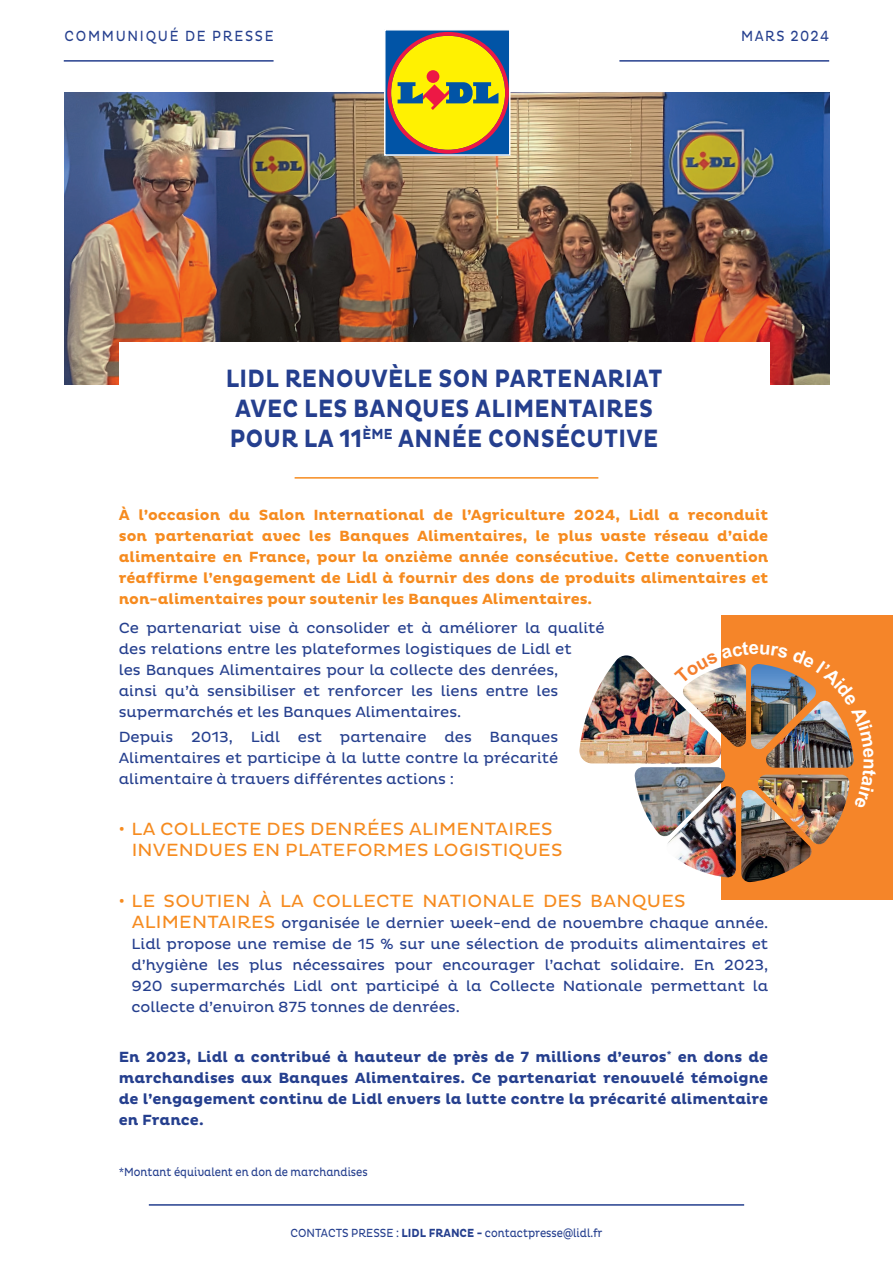
<style>
.page{position:relative;width:893px;height:1263px;background:#fff}
.page>*{position:absolute;margin:0;border:0;box-sizing:border-box;transform-origin:0 0}
.t1{font:700 25.5px/30px "Pluto";letter-spacing:.015em;color:#253f8e;scale:.85 1}
.t2{font:18px/21px "Pluto";letter-spacing:.015em;color:#f68b1f}
.t3{font:15px/21px "Pluto";color:#253f8e;text-align:justify}
.t4{font:700 15px/21px "Pluto";color:#f68b1f;text-align:justify}
.t5{font:700 15px/21px "Pluto";color:#253f8e;text-align:justify}
.t6{font:15px "Pluto";letter-spacing:.135em;color:#253f8e;scale:.85 1}
.t7{font:15px "Pluto";letter-spacing:.105em;color:#253f8e;scale:.85 1}
.t8{font:12px "Pluto";color:#253f8e;scale:.85 1}
.s1{font-size:18px;color:#f68b1f}
.s2{font-weight:700}
</style>
<div class="page">
<img style="left:64px;top:92px;width:765px;height:293px">
<div style="left:119px;top:343px;width:650px;height:136px;background:#fff"></div>
<hr style="left:295px;top:477px;width:303px;height:2px;background:#f68b1f">
<hr style="left:64px;top:60px;width:210px;height:2px;background:#253f8e">
<hr style="left:619px;top:60px;width:210px;height:2px;background:#253f8e">
<svg style="left:387px;top:32px;width:120px;height:121px;background:#b2a839"></svg>
<div style="left:384px;top:29px;width:126px;height:127px;border:2px solid #fff"></div>
<hr style="left:149px;top:1204px;width:595px;height:2px;background:#253f8e">
<div style="left:721px;top:615px;width:171px;height:285px;background:#f58529"></div>
<img style="left:579px;top:655px;width:95px;height:108px">
<img style="left:667px;top:809px;width:69px;height:68px">
<img style="left:634px;top:767px;width:92px;height:70px">
<img style="left:811px;top:809px;width:33px;height:35px">
<img style="left:741px;top:809px;width:70px;height:73px">
<img style="left:674px;top:663px;width:180px;height:146px">
<p class="t6" style="left:65px;top:27px;width:248px">COMMUNIQUÉ DE PRESSE</p>
<p class="t7" style="left:741px;top:27px;width:105px">MARS 2024</p>
<h1 class="t1" style="left:226px;top:365px;width:515px">LIDL RENOUVÈLE SON PARTENARIAT<br>AVEC LES BANQUES ALIMENTAIRES<br>POUR LA 11<sup>ÈME</sup> ANNÉE CONSÉCUTIVE</h1>
<p class="t4" style="left:119px;top:505px;width:651px">À l’occasion du Salon International de l’Agriculture 2024, Lidl a reconduit son partenariat avec les Banques Alimentaires, le plus vaste réseau d’aide alimentaire en France, pour la onzième année consécutive. Cette convention réaffirme l’engagement de Lidl à fournir des dons de produits alimentaires et non-alimentaires pour soutenir les Banques Alimentaires.</p>
<p class="t3" style="left:119px;top:618px;width:487px;text-align:left">Ce partenariat vise à consolider et à améliorer la qualité des relations entre les plateformes logistiques de Lidl et<br>les Banques Alimentaires pour la collecte des denrées,<br>ainsi qu’à sensibiliser et renforcer les liens entre les supermarchés et les Banques Alimentaires.</p>
<p class="t3" style="left:119px;top:727px;width:441px">Depuis 2013, Lidl est partenaire des Banques Alimentaires et participe à la lutte contre la précarité alimentaire à travers différentes actions :</p>
<p class="t2" style="left:132px;top:819px;width:432px;text-indent:-13px">• LA COLLECTE DES DENRÉES ALIMENTAIRES<br>INVENDUES EN PLATEFORMES LOGISTIQUES</p>
<p class="t2" style="left:119px;top:890px;width:568px">• LE SOUTIEN À LA COLLECTE NATIONALE DES BANQUES</p>
<p class="t3" style="left:132px;top:912px;width:638px"><span class="s1">ALIMENTAIRES</span> organisée le dernier week-end de novembre chaque année.<br>Lidl propose une remise de 15 % sur une sélection de produits alimentaires et d’hygiène les plus nécessaires pour encourager l’achat solidaire. En 2023, 920 supermarchés Lidl ont participé à la Collecte Nationale permettant la collecte d’environ 875 tonnes de denrées.</p>
<p class="t5" style="left:119px;top:1047px;width:651px">En 2023, Lidl a contribué à hauteur de près de 7 millions d’euros<sup>*</sup> en dons de marchandises aux Banques Alimentaires. Ce partenariat renouvelé témoigne de l’engagement continu de Lidl envers la lutte contre la précarité alimentaire en France.</p>
<p class="t8" style="left:119px;top:1165px;width:295px">*Montant équivalent en don de marchandises</p>
<p class="t8" style="left:290px;top:1226px;width:369px">CONTACTS PRESSE : <span class="s2">LIDL FRANCE -</span> contactpresse@lidl.fr</p>
</div>
